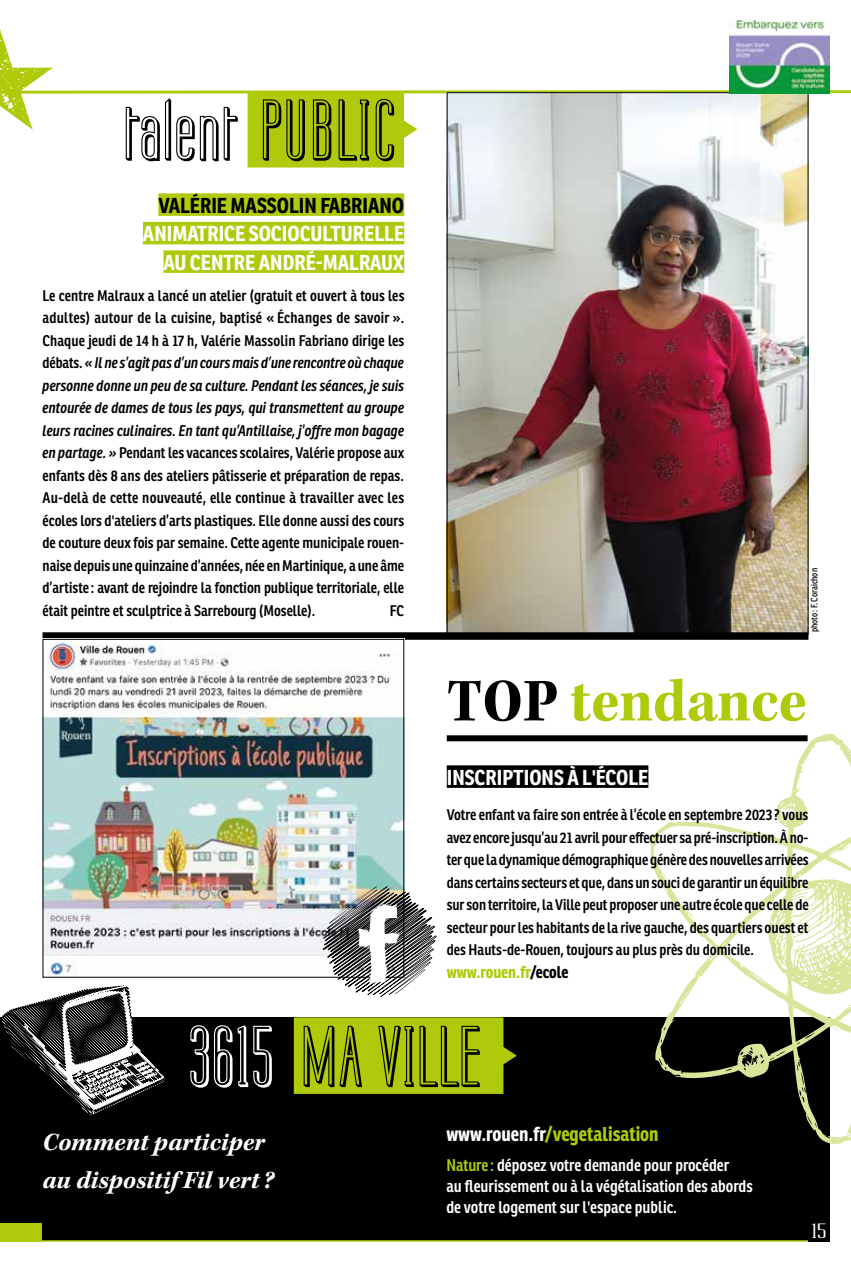
<style>
.page{position:relative;width:851px;height:1263px;background:#fff}
.page>*{position:absolute;margin:0;border:0;box-sizing:border-box;transform-origin:0 0}
.t1{font:71.55px "Labtop 3 D";letter-spacing:.02em;color:#000}
.t2{font:63px "Kepler Std Bold Scn";letter-spacing:-.005em;color:#afca0b}
.t3{font:italic 700 25.5px/37.5px "Kepler Std";color:#fff}
.t4{font:700 21px/28.5px "Ronnia Cond";color:#fff;text-align:right}
.t5{font:700 21px "Ronnia Cond";color:#000}
.t6{font:700 19.5px "Ronnia Cond";color:#afca0b}
.t7{font:18px "Labtop Superwide Boldish";color:#fff}
.t8{font:600 16.5px/21px "Ronnia Cond";color:#fff}
.t9{font:700 16.5px "Ronnia Cond";color:#afca0b}
.t10{font:600 15px/22.5px "Ronnia Cond";color:#000;text-align:justify}
.t11{font:9px "Ronnia Cond";color:#000}
.s1{font-style:italic}
.s2{color:#000}
.s3{color:#fff}
.s4{color:#afca0b}
</style>
<div class="page">
<div style="left:0;top:1017px;width:829px;height:224px;background:#000"></div>
<div style="left:0;top:1223px;width:42px;height:19px;background:#afca0b"></div>
<hr style="left:0;top:1240px;width:808px;height:2px;background:#afca0b">
<svg style="left:294px;top:1017px;width:222px;height:77px;background:#a5bf0a"></svg>
<svg style="left:1px;top:985px;width:164px;height:130px"></svg>
<div style="left:808px;top:1220px;width:21px;height:22px;background:#000"></div>
<svg style="left:648px;top:734px;width:202px;height:411px"></svg>
<svg style="left:0;top:29px;width:850px;height:139px"></svg>
<img style="left:448px;top:94px;width:358px;height:538px">
<div style="left:158px;top:193px;width:246px;height:23px;background:#afca0b"></div>
<div style="left:143px;top:222px;width:261px;height:22px;background:#afca0b"></div>
<div style="left:163px;top:250px;width:241px;height:23px;background:#afca0b"></div>
<div style="left:43px;top:632px;width:765px;height:8px;background:#000"></div>
<img style="left:45px;top:641px;width:357px;height:334px">
<div style="left:446px;top:735px;width:361px;height:6px;background:#000"></div>
<div style="left:446px;top:765px;width:202px;height:23px;background:#000"></div>
<svg style="left:321px;top:886px;width:115px;height:111px"></svg>
<img style="left:729px;top:21px;width:100px;height:73px">
<h1 class="t1" style="left:124px;top:85px;width:273px">talent PUBLIC</h1>
<h3 class="t5" style="left:158px;top:192px;width:247px">VALÉRIE MASSOLIN FABRIANO</h3>
<h3 class="t4" style="left:143px;top:219px;width:263px">ANIMATRICE SOCIOCULTURELLE<br>AU CENTRE ANDRÉ-MALRAUX</h3>
<p class="t10" style="left:43px;top:284px;width:363px">Le centre Malraux a lancé un atelier (gratuit et ouvert à tous les adultes) autour de la cuisine, baptisé « Échanges de savoir ».<br>Chaque jeudi de 14 h à 17 h, Valérie Massolin Fabriano dirige les débats. <span class="s1">« Il ne s’agit pas d’un cours mais d’une rencontre où chaque personne donne un peu de sa culture. Pendant les séances, je suis entourée de dames de tous les pays, qui transmettent au groupe leurs racines culinaires. En tant qu’Antillaise, j’offre mon bagage en partage. »</span> Pendant les vacances scolaires, Valérie propose aux enfants dès 8 ans des ateliers pâtisserie et préparation de repas.<br>Au-delà de cette nouveauté, elle continue à travailler avec les écoles lors d'ateliers d’arts plastiques. Elle donne aussi des cours de couture deux fois par semaine. Cette agente municipale rouen&shy;naise depuis une quinzaine d’années, née en Martinique, a une âme d’artiste : avant de rejoindre la fonction publique territoriale, elle était peintre et sculptrice à Sarrebourg (Moselle).</p>
<p class="t10" style="left:390px;top:599px;width:16px">FC</p>
<p class="t11" style="left:808px;top:632px;width:66px;rotate:-90deg">photo : F. Coraichon</p>
<h2 class="t2" style="left:447px;top:665px;width:361px"><span class="s2">TOP</span> tendance</h2>
<h3 class="t4" style="left:446px;top:763px;width:203px">INSCRIPTIONS À L'ÉCOLE</h3>
<p class="t10" style="left:446px;top:804px;width:363px">Votre enfant va faire son entrée à l’école en septembre 2023 ? vous avez encore jusqu’au 21 avril pour effectuer sa pré-inscription. À no&shy;ter que la dynamique démographique génère des nouvelles arrivées dans certains secteurs et que, dans un souci de garantir un équilibre sur son territoire, la Ville peut proposer une autre école que celle de secteur pour les habitants de la rive gauche, des quartiers ouest et des Hauts-de-Rouen, toujours au plus près du domicile.</p>
<p class="t9" style="left:446px;top:961px;width:123px">www.rouen.fr<span class="s2">/ecole</span></p>
<h1 class="t1" style="left:188px;top:1011px;width:294px"><span class="s3">3615</span> MA VILLE</h1>
<h3 class="t3" style="left:43px;top:1124px;width:233px">Comment participer au dispositif Fil vert ?</h3>
<h3 class="t6" style="left:446px;top:1121px;width:214px"><span class="s3">www.rouen.fr</span>/vegetalisation</h3>
<p class="t8" style="left:446px;top:1154px;width:308px"><span class="s4">Nature :</span> déposez votre demande pour procéder<br>au fleurissement ou à la végétalisation des abords de votre logement sur l'espace public.</p>
<p class="t7" style="left:812px;top:1220px;width:16px">15</p>
</div>
